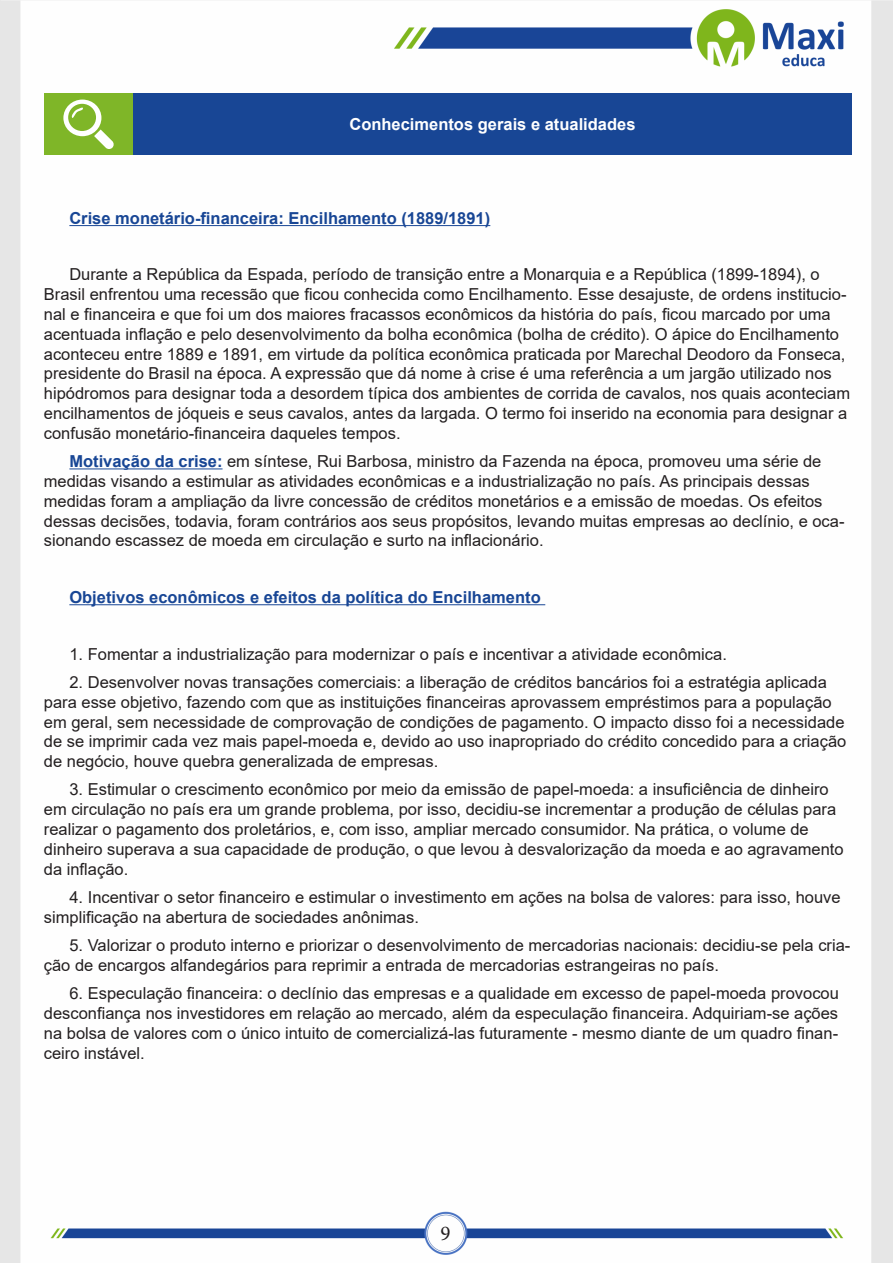
<style>
.page{position:relative;width:893px;height:1263px;background:#fff}
.page>*{position:absolute;margin:0;border:0;box-sizing:border-box;transform-origin:0 0}
.t1{font:21px "Minion Pro";color:#231f20}
.t2{font:16.5px/19.8px "Arial";color:#231f20}
.t3{font:700 16.5px "Arial";color:#184695}
.Titulo_de_Caixa{font:700 16.5px "Arial";color:#fff}
.s1{font-weight:700;color:#184695}
</style>
<div class="page">
<img style="left:0;top:0;width:893px;height:1263px">
<div style="left:44px;top:94px;width:89px;height:61px;background:#7fb628"></div>
<div style="left:133px;top:94px;width:719px;height:61px;background:#184695"></div>
<svg style="left:63px;top:100px;width:51px;height:49px"></svg>
<hr style="left:69px;top:225px;width:421px;height:1px;background:#184695">
<hr style="left:69px;top:469px;width:154px;height:1px;background:#184695">
<hr style="left:69px;top:604px;width:476px;height:1px;background:#184695">
<p class="Titulo_de_Caixa" style="left:349px;top:113px;width:288px">Conhecimentos gerais e atualidades</p>
<p class="t3" style="left:69px;top:206px;width:422px">Crise monetário-financeira: Encilhamento (1889/1891)</p>
<p class="t2" style="left:44px;top:265px;width:808px;text-indent:26px">Durante a República da Espada, período de transição entre a Monarquia e a República (1899-1894), o Brasil enfrentou uma recessão que ficou conhecida como Encilhamento. Esse desajuste, de ordens institucio&shy;nal e financeira e que foi um dos maiores fracassos econômicos da história do país, ficou marcado por uma acentuada inflação e pelo desenvolvimento da bolha econômica (bolha de crédito). O ápice do Encilhamento aconteceu entre 1889 e 1891, em virtude da política econômica praticada por Marechal Deodoro da Fonseca, presidente do Brasil na época. A expressão que dá nome à crise é uma referência a um jargão utilizado nos hipódromos para designar toda a desordem típica dos ambientes de corrida de cavalos, nos quais aconteciam encilhamentos de jóqueis e seus cavalos, antes da largada. O termo foi inserido na economia para designar a confusão monetário-financeira daqueles tempos.</p>
<p class="t2" style="left:44px;top:451px;width:802px;text-indent:26px"><span class="s1">Motivação da crise:</span> em síntese, Rui Barbosa, ministro da Fazenda na época, promoveu uma série de medidas visando a estimular as atividades econômicas e a industrialização no país. As principais dessas medidas foram a ampliação da livre concessão de créditos monetários e a emissão de moedas. Os efeitos dessas decisões, todavia, foram contrários aos seus propósitos, levando muitas empresas ao declínio, e oca&shy;sionando escassez de moeda em circulação e surto na inflacionário.</p>
<p class="t3" style="left:69px;top:586px;width:473px">Objetivos econômicos e efeitos da política do Encilhamento</p>
<p class="t2" style="left:69px;top:644px;width:659px">1. Fomentar a industrialização para modernizar o país e incentivar a atividade econômica.</p>
<p class="t2" style="left:44px;top:672px;width:804px;text-indent:26px">2. Desenvolver novas transações comerciais: a liberação de créditos bancários foi a estratégia aplicada para esse objetivo, fazendo com que as instituições financeiras aprovassem empréstimos para a população em geral, sem necessidade de comprovação de condições de pagamento. O impacto disso foi a necessidade de se imprimir cada vez mais papel-moeda e, devido ao uso inapropriado do crédito concedido para a criação de negócio, houve quebra generalizada de empresas.</p>
<p class="t2" style="left:44px;top:780px;width:801px;text-indent:26px">3. Estimular o crescimento econômico por meio da emissão de papel-moeda: a insuficiência de dinheiro em circulação no país era um grande problema, por isso, decidiu-se incrementar a produção de células para realizar o pagamento dos proletários, e, com isso, ampliar mercado consumidor. Na prática, o volume de dinheiro superava a sua capacidade de produção, o que levou à desvalorização da moeda e ao agravamento da inflação.</p>
<p class="t2" style="left:44px;top:887px;width:798px;text-indent:26px">4. Incentivar o setor financeiro e estimular o investimento em ações na bolsa de valores: para isso, houve simplificação na abertura de sociedades anônimas.</p>
<p class="t2" style="left:44px;top:935px;width:808px;text-indent:26px">5. Valorizar o produto interno e priorizar o desenvolvimento de mercadorias nacionais: decidiu-se pela cria&shy;ção de encargos alfandegários para reprimir a entrada de mercadorias estrangeiras no país.</p>
<p class="t2" style="left:44px;top:983px;width:796px;text-align:justify;text-indent:26px">6. Especulação financeira: o declínio das empresas e a qualidade em excesso de papel-moeda provocou desconfiança nos investidores em relação ao mercado, além da especulação financeira. Adquiriam-se ações na bolsa de valores com o único intuito de comercializá-las futuramente - mesmo diante de um quadro finan&shy;ceiro instável.</p>
<p class="t1" style="left:440px;top:1219px;width:12px">9</p>
</div>
